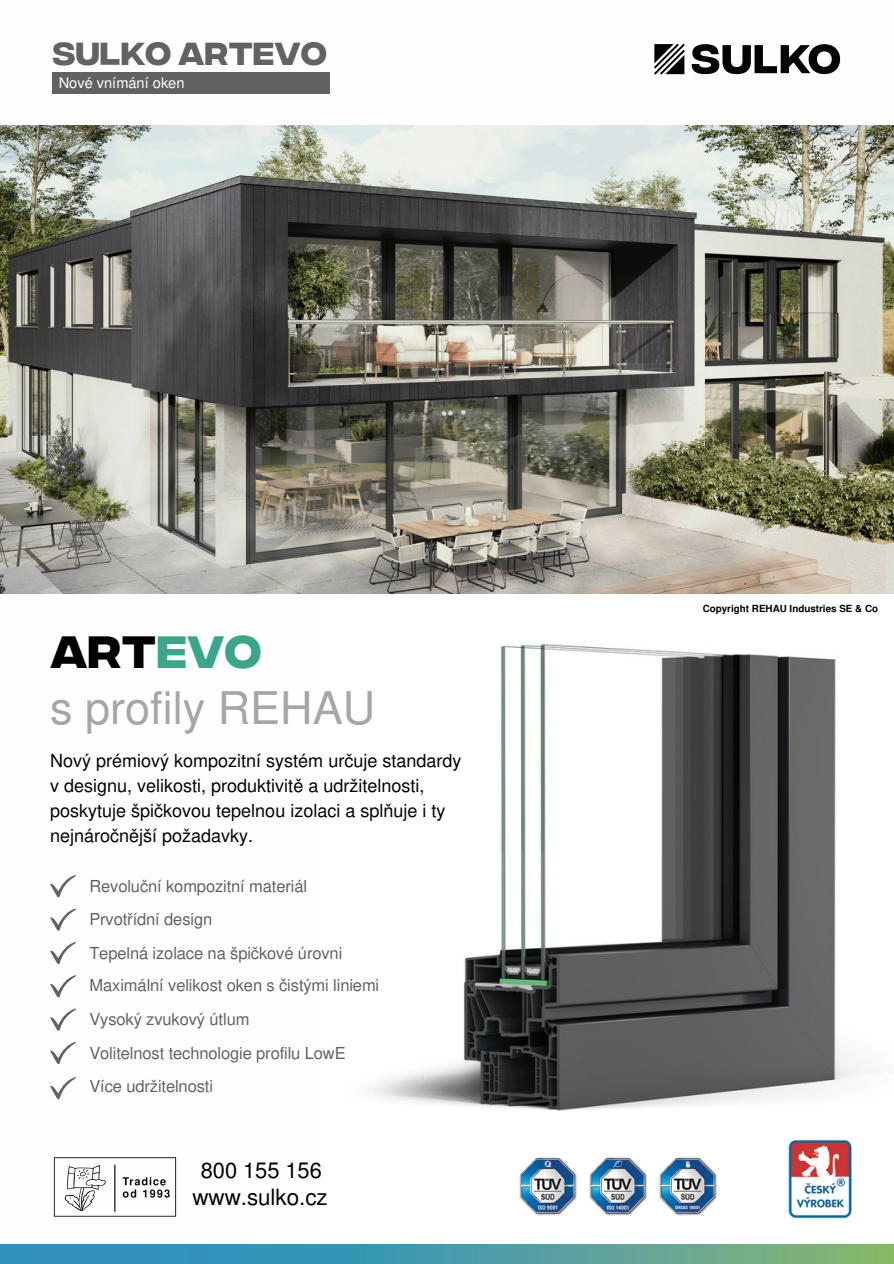
<style>
.page{position:relative;width:894px;height:1264px;background:#fff}
.page>*{position:absolute;margin:0;border:0;box-sizing:border-box;transform-origin:0 0}
.t1{font:45px/56.2px "Nimbus San L";color:#a6a6a6}
.t2{font:600 31.65px "Integral CF";color:#616261}
.t3{font:22.35px "Nimbus San L";color:#000}
.t4{font:21.75px "Nimbus San L";color:#000}
.t5{font:18px/24.8px "Nimbus San L";color:#020203}
.t6{font:16.5px "Nimbus San L";letter-spacing:-.005em;color:#616261}
.t7{font:14.7px "Nimbus San L";color:#fefefe}
.t8{font:700 9.9px "Nimbus San L";color:#000}
.s1{color:#626262}
.s2{font-family:"Integral CF";font-weight:600;color:#020203}
.s3{font-family:"Integral CF";font-weight:600;color:#3ba68e}
</style>
<div class="page">
<img style="left:317px;top:593px;width:576px;height:518px">
<img style="left:0;top:125px;width:893px;height:468px">
<img style="left:788px;top:1139px;width:64px;height:80px">
<img style="left:519px;top:1157px;width:58px;height:59px">
<img style="left:589px;top:1157px;width:128px;height:59px">
<svg style="left:50px;top:908px;width:26px;height:22px"></svg>
<svg style="left:50px;top:941px;width:26px;height:23px"></svg>
<svg style="left:50px;top:975px;width:26px;height:22px"></svg>
<svg style="left:50px;top:1008px;width:26px;height:22px"></svg>
<svg style="left:50px;top:1041px;width:26px;height:23px"></svg>
<svg style="left:50px;top:875px;width:26px;height:22px"></svg>
<img style="left:0;top:1244px;width:893px;height:19px">
<svg style="left:50px;top:1077px;width:26px;height:22px"></svg>
<img style="left:53px;top:1157px;width:124px;height:60px">
<svg style="left:654px;top:44px;width:30px;height:31px"></svg>
<svg style="left:691px;top:44px;width:148px;height:30px"></svg>
<div style="left:53px;top:73px;width:277px;height:21px;background:#616261"></div>
<p class="t2" style="left:53px;top:37px;width:276px"><span class="s1">SULKO</span> ARTEVO</p>
<h4 class="t7" style="left:59px;top:78px;width:127px">Nové vnímání oken</h4>
<p class="t1" style="left:50px;top:629px;width:327px"><span class="s2">ART</span><span class="s3">EVO<br></span>s profily REHAU</p>
<p class="t5" style="left:50px;top:750px;width:413px">Nový prémiový kompozitní systém určuje standardy v designu, velikosti, produktivitě a udržitelnosti, poskytuje špičkovou tepelnou izolaci a splňuje i ty nejnáročnější požadavky.</p>
<p class="t6" style="left:89px;top:880px;width:219px">Revoluční kompozitní materiál</p>
<h4 class="t6" style="left:89px;top:913px;width:124px">Prvotřídní design</h4>
<h1 class="t6" style="left:89px;top:946px;width:254px">Tepelná izolace na špičkové úrovni</h1>
<p class="t6" style="left:90px;top:978px;width:291px">Maximální velikost oken s čistými liniemi</p>
<p class="t6" style="left:89px;top:1013px;width:161px">Vysoký zvukový útlum</p>
<h4 class="t6" style="left:89px;top:1046px;width:258px">Volitelnost technologie profilu LowE</h4>
<h4 class="t6" style="left:89px;top:1079px;width:125px">Více udržitelnosti</h4>
<p class="t4" style="left:201px;top:1162px;width:122px">800 155 156</p>
<h4 class="t3" style="left:192px;top:1188px;width:137px">www.sulko.cz</h4>
<h4 class="t8" style="left:702px;top:605px;width:177px">Copyright REHAU Industries SE &amp; Co</h4>
</div>
